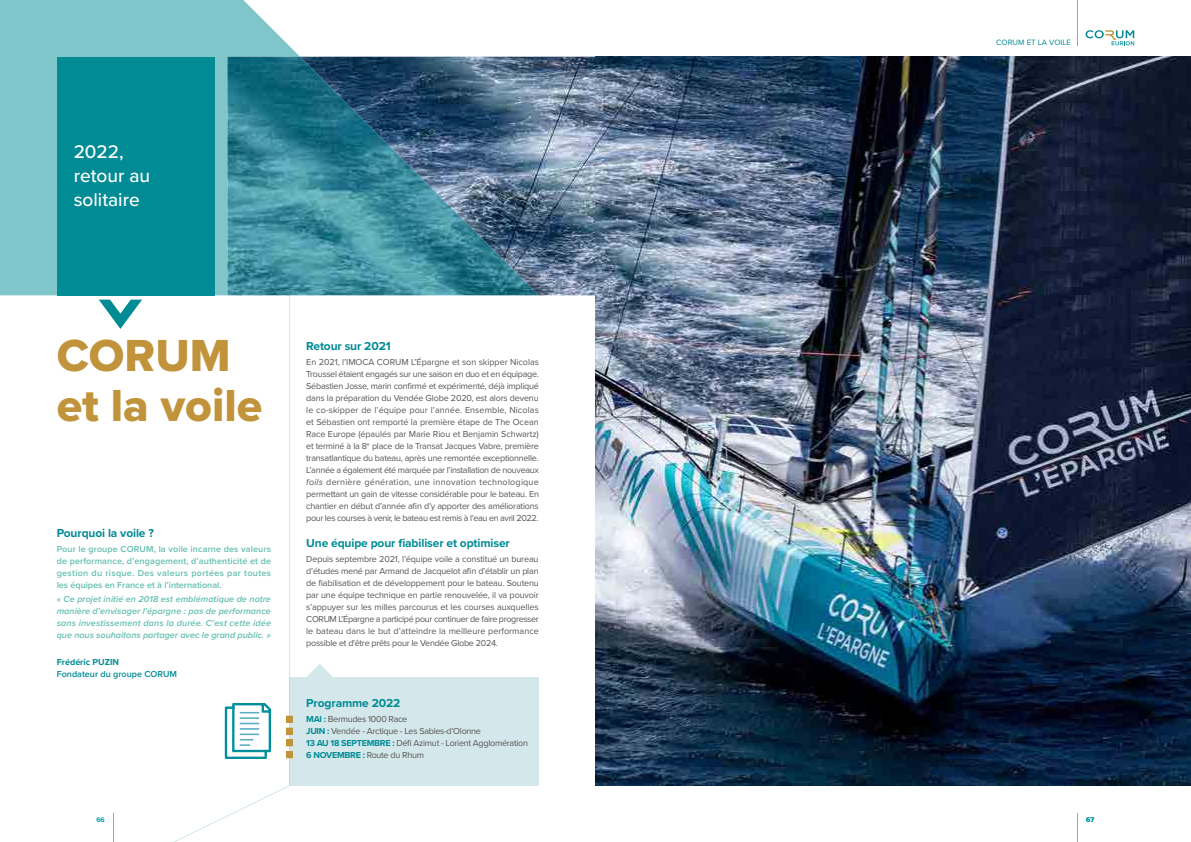
<style>
.page{position:relative;width:1191px;height:842px;background:#fff}
.page>*{position:absolute;margin:0;border:0;box-sizing:border-box;transform-origin:0 0}
.t1{font:46.6px/50.2px "Proxima Nova Extrabld";color:#c1933a}
.t2{font:500 19px/24px "Proxima Nova";color:#fff}
.t3{font:700 12px "Proxima Nova";letter-spacing:-.01em;color:#008b95}
.t4{font:9px/12px "Proxima Nova";letter-spacing:-.03em;color:#565655;text-align:justify}
.t5{font:italic 600 9px/12px "Proxima Nova";color:#63bfaf;text-align:justify}
.t6{font:600 9px/12px "Proxima Nova";color:#63bfaf;text-align:justify}
.t7{font:600 9px "Proxima Nova";color:#008b95}
.t8{font:700 9px "Proxima Nova";color:#008b95}
.t9{font:8px "Proxima Nova";color:#008b95}
.t10{font:700 7px "Proxima Nova";color:#009faa}
.s1{font-style:italic}
.s2{font-weight:700;color:#008b95}
</style>
<div class="page">
<svg style="left:1085px;top:30px;width:49px;height:15px"></svg>
<div style="left:271px;top:677px;width:268px;height:109px;background:#d4e7ea"></div>
<svg style="left:307px;top:664px;width:26px;height:13px"></svg>
<svg style="left:174px;top:295px;width:115px;height:547px"></svg>
<svg style="left:99px;top:300px;width:43px;height:29px"></svg>
<svg style="left:286px;top:716px;width:7px;height:42px"></svg>
<svg style="left:225px;top:703px;width:46px;height:56px"></svg>
<img style="left:539px;top:57px;width:56px;height:238px">
<div style="left:0;top:0;width:300px;height:295px;background:#7fc5ca"></div>
<img style="left:227px;top:57px;width:312px;height:238px">
<img style="left:595px;top:57px;width:596px;height:728px">
<div style="left:57px;top:57px;width:157px;height:238px;background:#008b95"></div>
<hr style="left:1077px;top:0;width:1px;height:45px;background:#63bfaf">
<svg style="left:1077px;top:814px;width:1px;height:28px"></svg>
<svg style="left:113px;top:814px;width:1px;height:28px"></svg>
<h2 class="t2" style="left:74px;top:139px;width:78px">2022, retour au solitaire</h2>
<h1 class="t1" style="left:57px;top:330px;width:207px">CORUM et la voile</h1>
<h3 class="t3" style="left:57px;top:524px;width:99px">Pourquoi la voile ?</h3>
<p class="t6" style="left:57px;top:542px;width:216px">Pour le groupe CORUM, la voile incarne des valeurs de performance, d’engagement, d’authenticité et de gestion du risque. Des valeurs portées par toutes les équipes en France et à l’international.</p>
<p class="t5" style="left:57px;top:593px;width:216px">« Ce projet initié en 2018 est emblématique de notre manière d’envisager l’épargne : pas de performance sans investissement dans la durée. C’est cette idée que nous souhaitons partager avec le grand public. »</p>
<p class="t8" style="left:57px;top:656px;width:64px">Frédéric PUZIN</p>
<p class="t7" style="left:57px;top:668px;width:122px">Fondateur du groupe CORUM</p>
<h3 class="t3" style="left:306px;top:337px;width:86px">Retour sur 2021</h3>
<p class="t4" style="left:306px;top:355px;width:234px">En 2021, l’IMOCA CORUM L’Épargne et son skipper Nicolas Troussel étaient engagés sur une saison en duo et en équipage.<br>Sébastien Josse, marin confirmé et expérimenté, déjà impliqué dans la préparation du Vendée Globe 2020, est alors devenu le co-skipper de l’équipe pour l’année. Ensemble, Nicolas et Sébastien ont remporté la première étape de The Ocean Race Europe (épaulés par Marie Riou et Benjamin Schwartz) et terminé à la 8<sup>e</sup> place de la Transat Jacques Vabre, première transatlantique du bateau, après une remontée exceptionnelle.<br>L’année a également été marquée par l’installation de nouveaux <span class="s1">foils</span> dernière génération, une innovation technologique permettant un gain de vitesse considérable pour le bateau. En chantier en début d’année afin d’y apporter des améliorations pour les courses à venir, le bateau est remis à l’eau en avril 2022.</p>
<h3 class="t3" style="left:306px;top:534px;width:205px">Une équipe pour fiabiliser et optimiser</h3>
<p class="t4" style="left:306px;top:553px;width:234px">Depuis septembre 2021, l’équipe voile a constitué un bureau d’études mené par Armand de Jacquelot afin d’établir un plan de fiabilisation et de développement pour le bateau. Soutenu par une équipe technique en partie renouvelée, il va pouvoir s’appuyer sur les milles parcourus et les courses auxquelles CORUM L’Épargne a participé pour continuer de faire progresser le bateau dans le but d’atteindre la meilleure performance possible et d'être prêts pour le Vendée Globe 2024.</p>
<h3 class="t3" style="left:306px;top:694px;width:96px">Programme 2022</h3>
<p class="t4" style="left:306px;top:713px;width:223px;text-align:left"><span class="s2">MAI :</span> Bermudes 1000 Race<br><span class="s2">JUIN :</span> Vendée - Arctique - Les Sables-d’Olonne<br><span class="s2">13 AU 18 SEPTEMBRE :</span> Défi Azimut - Lorient Agglomération <span class="s2">6 NOVEMBRE :</span> Route du Rhum</p>
<p class="t9" style="left:996px;top:37px;width:76px">CORUM ET LA VOILE</p>
<p class="t10" style="left:96px;top:814px;width:10px">66</p>
<p class="t10" style="left:1086px;top:814px;width:10px">67</p>
</div>
